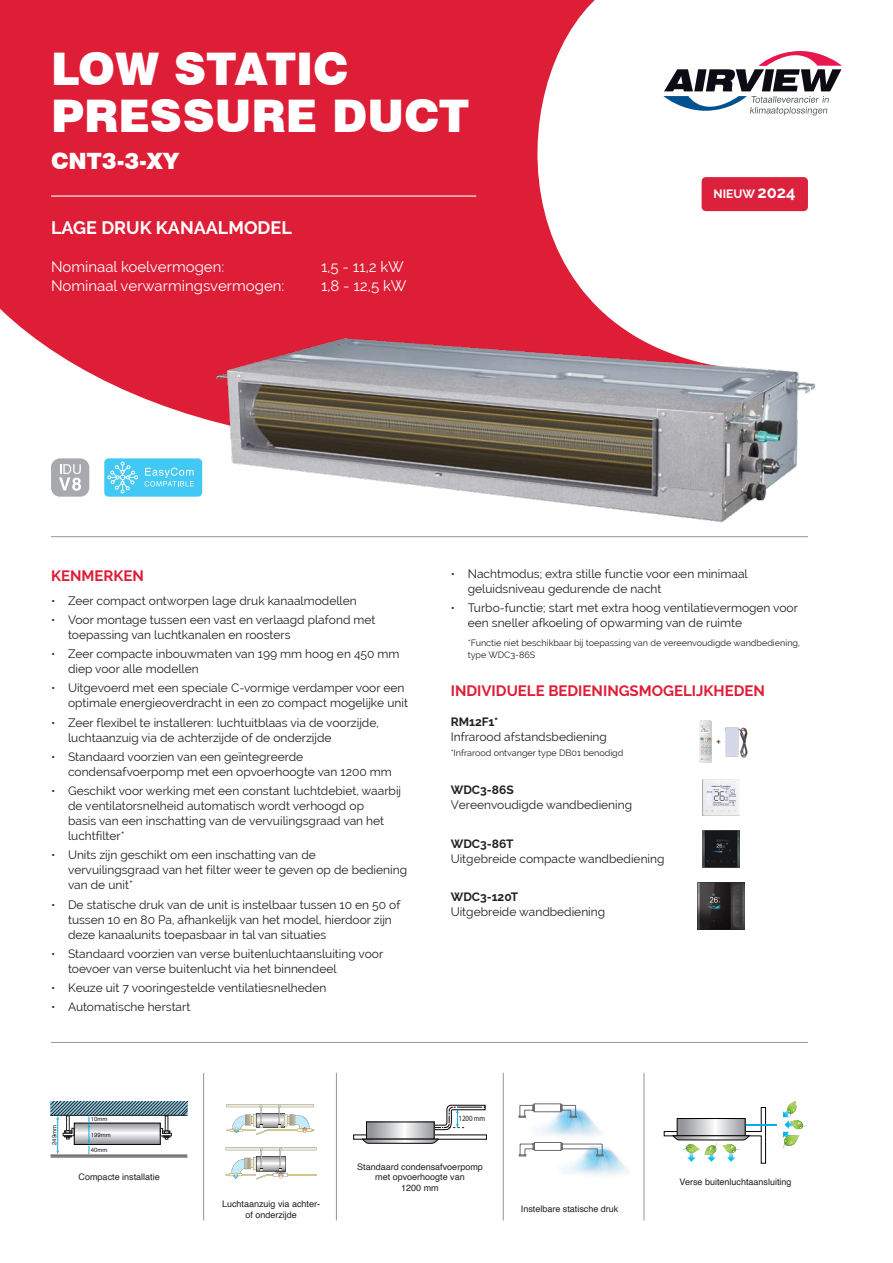
<style>
.page{position:relative;width:893px;height:1263px;background:#fff}
.page>*{position:absolute;margin:0;border:0;box-sizing:border-box;transform-origin:0 0}
.t1{font:900 45px/46.5px "Swiss 721 BT";color:#fff}
.t2{font:900 22.5px "Swiss 721 BT";color:#fff}
.t3{font:700 18px "Raleway";color:#fff}
.t4{font:15px "Raleway";color:#fff}
.t5{font:700 15px "Raleway";color:#de1d36}
.t6{font:12px/15px "Raleway";color:#231f20}
.t7{font:700 12px "Raleway";color:#fff}
.t8{font:9px/10.8px "Helvetica";color:#231f20;text-align:center}
.t9{font:9px/12px "Raleway";color:#231f20}
.t10{font:7.95px "Myriad Pro";letter-spacing:-.02em;color:#231f20;scale:.88 1}
.t11{font:6px "Helvetica";color:#231f20}
.s1{font-size:16.5px}
.s2{font-weight:700}
</style>
<div class="page">
<svg style="left:0;top:0;width:741px;height:495px;fill:#de1d36"></svg>
<svg style="left:663px;top:43px;width:179px;height:76px"></svg>
<hr style="left:51px;top:195px;width:425px;height:2px;background:#fff">
<hr style="left:51px;top:536px;width:757px;height:1px;background:#939598">
<svg style="left:227px;top:1104px;width:87px;height:31px"></svg>
<svg style="left:226px;top:1147px;width:91px;height:33px"></svg>
<img style="left:562px;top:1147px;width:67px;height:29px">
<svg style="left:519px;top:1103px;width:84px;height:53px"></svg>
<img style="left:192px;top:307px;width:624px;height:231px">
<hr style="left:51px;top:1042px;width:757px;height:1px;background:#939598">
<hr style="left:203px;top:1073px;width:1px;height:147px;background:#939598">
<hr style="left:336px;top:1073px;width:1px;height:147px;background:#939598">
<hr style="left:503px;top:1073px;width:1px;height:147px;background:#939598">
<hr style="left:644px;top:1073px;width:1px;height:147px;background:#939598">
<svg style="left:353px;top:1105px;width:134px;height:39px"></svg>
<hr style="left:745px;top:1124px;width:31px;height:1px;background:#00aeef">
<svg style="left:664px;top:1107px;width:102px;height:56px"></svg>
<svg style="left:783px;top:1101px;width:24px;height:48px"></svg>
<hr style="left:51px;top:1157px;width:136px;height:1px;background:#231f20">
<hr style="left:50px;top:1155px;width:137px;height:1px;background:#231f20">
<svg style="left:50px;top:1100px;width:138px;height:55px"></svg>
<img style="left:700px;top:720px;width:12px;height:43px">
<img style="left:725px;top:727px;width:23px;height:31px">
<div style="left:104px;top:458px;width:98px;height:39px;background:#42c8f4;border-radius:4px"></div>
<svg style="left:107px;top:461px;width:31px;height:33px"></svg>
<svg style="left:145px;top:468px;width:49px;height:18px"></svg>
<div style="left:51px;top:458px;width:38px;height:39px;background:#a8a9ad;border-radius:9px"></div>
<svg style="left:59px;top:464px;width:22px;height:27px"></svg>
<img style="left:702px;top:779px;width:37px;height:37px">
<img style="left:702px;top:831px;width:37px;height:36px">
<img style="left:697px;top:882px;width:47px;height:47px">
<div style="left:702px;top:177px;width:106px;height:34px;background:#dc213c;border-radius:4px"></div>
<p class="t1" style="left:51px;top:46px;width:420px">LOW STATIC<br>PRESSURE DUCT</p>
<p class="t2" style="left:51px;top:148px;width:130px">CNT3-3-XY</p>
<p class="t3" style="left:51px;top:217px;width:242px">LAGE DRUK KANAALMODEL</p>
<p class="t4" style="left:51px;top:258px;width:175px">Nominaal koelvermogen:</p>
<p class="t4" style="left:321px;top:258px;width:84px">1,5 - 11,2 kW</p>
<p class="t4" style="left:51px;top:277px;width:235px">Nominaal verwarmingsvermogen:</p>
<p class="t4" style="left:321px;top:277px;width:87px">1,8 - 12,5 kW</p>
<p class="t7" style="left:713px;top:187px;width:84px">NIEUW <span class="s1">2024</span></p>
<p class="t5" style="left:51px;top:567px;width:94px">KENMERKEN</p>
<p class="t6" style="left:51px;top:593px;width:307px">• Zeer compact ontworpen lage druk kanaalmodellen</p>
<p class="t6" style="left:68px;top:612px;width:309px;text-indent:-17px">• Voor montage tussen een vast en verlaagd plafond met toepassing van luchtkanalen en roosters</p>
<p class="t6" style="left:68px;top:646px;width:333px;text-indent:-17px">• Zeer compacte inbouwmaten van 199 mm hoog en 450 mm diep voor alle modellen</p>
<p class="t6" style="left:51px;top:680px;width:358px;text-align:right">• Uitgevoerd met een speciale C-vormige verdamper voor een optimale energieoverdracht in een zo compact mogelijke unit</p>
<p class="t6" style="left:68px;top:715px;width:312px;text-indent:-17px">• Zeer flexibel te installeren: luchtuitblaas via de voorzijde, luchtaanzuig via de achterzijde of de onderzijde</p>
<p class="t6" style="left:68px;top:749px;width:325px;text-indent:-17px">• Standaard voorzien van een geïntegreerde condensafvoerpomp met een opvoerhoogte van 1200 mm</p>
<p class="t6" style="left:68px;top:783px;width:335px;text-indent:-17px">• Geschikt voor werking met een constant luchtdebiet, waarbij de ventilatorsnelheid automatisch wordt verhoogd op<br>basis van een inschatting van de vervuilingsgraad van het luchtfilter*</p>
<p class="t6" style="left:68px;top:847px;width:340px;text-indent:-17px">• Units zijn geschikt om een inschatting van de vervuilingsgraad van het filter weer te geven op de bediening van de unit*</p>
<p class="t6" style="left:68px;top:897px;width:334px;text-indent:-17px">• De statische druk van de unit is instelbaar tussen 10 en 50 of tussen 10 en 80 Pa, afhankelijk van het model, hierdoor zijn deze kanaalunits toepasbaar in tal van situaties</p>
<p class="t6" style="left:68px;top:946px;width:317px;text-indent:-17px">• Standaard voorzien van verse buitenluchtaansluiting voor toevoer van verse buitenlucht via het binnendeel</p>
<p class="t6" style="left:51px;top:980px;width:277px">• Keuze uit 7 vooringestelde ventilatiesnelheden</p>
<p class="t6" style="left:51px;top:999px;width:141px">• Automatische herstart</p>
<p class="t11" style="left:50px;top:1145px;width:22px;rotate:-90deg">249mm</p>
<p class="t11" style="left:91px;top:1114px;width:18px">10mm</p>
<p class="t11" style="left:91px;top:1146px;width:18px">40mm</p>
<p class="t11" style="left:91px;top:1130px;width:22px">199mm</p>
<p class="t6" style="left:468px;top:566px;width:281px;text-indent:-17px">• Nachtmodus; extra stille functie voor een minimaal geluidsniveau gedurende de nacht</p>
<p class="t6" style="left:468px;top:600px;width:332px;text-indent:-17px">• Turbo-functie; start met extra hoog ventilatievermogen voor een sneller afkoeling of opwarming van de ruimte</p>
<p class="t9" style="left:468px;top:637px;width:334px">*Functie niet beschikbaar bij toepassing van de vereenvoudigde wandbediening, type WDC3-86S</p>
<p class="t5" style="left:451px;top:682px;width:316px">INDIVIDUELE BEDIENINGSMOGELIJKHEDEN</p>
<p class="t6" style="left:451px;top:714px;width:158px"><span class="s2">RM12F1*<br></span>Infrarood afstandsbediening</p>
<p class="t9" style="left:451px;top:746px;width:174px">*Infrarood ontvanger type DB01 benodigd</p>
<p class="t6" style="left:451px;top:782px;width:183px"><span class="s2">WDC3-86S<br></span>Vereenvoudigde wandbediening</p>
<p class="t6" style="left:451px;top:836px;width:215px"><span class="s2">WDC3-86T<br></span>Uitgebreide compacte wandbediening</p>
<p class="t6" style="left:451px;top:889px;width:156px"><span class="s2">WDC3-120T<br></span>Uitgebreide wandbediening</p>
<p class="t6" style="left:716px;top:734px;width:7px">+</p>
<p class="t10" style="left:459px;top:1113px;width:32px">1200 mm</p>
<p class="t8" style="left:79px;top:1171px;width:83px">Compacte installatie</p>
<p class="t8" style="left:222px;top:1198px;width:100px">Luchtaanzuig via achter-</p>
<p class="t8" style="left:245px;top:1209px;width:53px">of onderzijde</p>
<p class="t8" style="left:357px;top:1161px;width:127px">Standaard condensafvoerpomp met opvoerhoogte van</p>
<p class="t8" style="left:401px;top:1183px;width:39px">1200 mm</p>
<p class="t8" style="left:521px;top:1204px;width:99px">Instelbare statische druk</p>
<p class="t8" style="left:680px;top:1176px;width:114px">Verse buitenluchtaansluiting</p>
</div>
